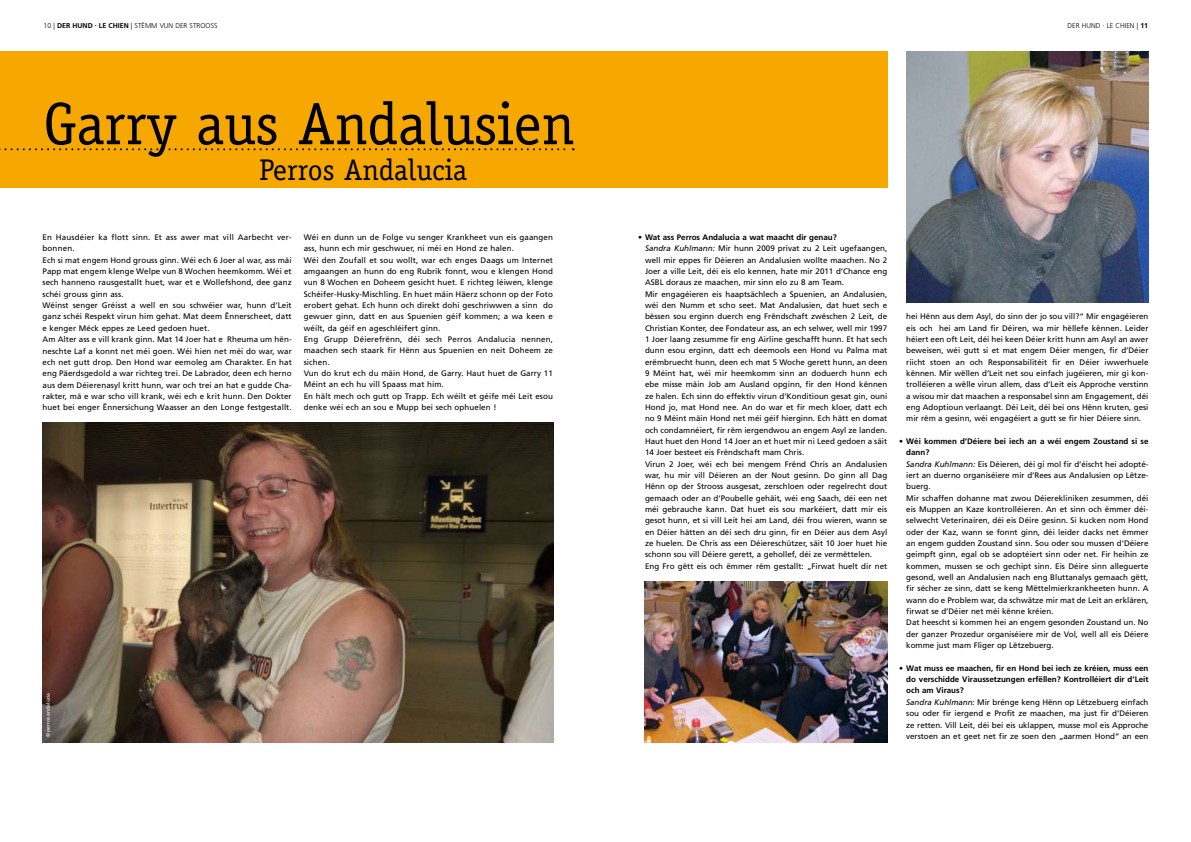
<style>
.page{position:relative;width:1191px;height:842px;background:#fff}
.page>*{position:absolute;margin:0;border:0;box-sizing:border-box;transform-origin:0 0}
.t1{font:60px "Officina Serif";color:#000}
.t2{font:30px "Officina Serif";color:#000}
.t3{font:8px/11.3px "Frutiger";color:#000}
.t4{font:300 7px "Frutiger";color:#000}
.t5{font:5px "Frutiger";color:#fff}
.s1{font-weight:700}
.s2{font-style:italic}
</style>
<div class="page">
<div style="left:0;top:51px;width:887px;height:137px;background:#f6a800"></div>
<svg style="left:0;top:148px;width:574px;height:2px"></svg>
<img style="left:43px;top:422px;width:510px;height:321px">
<img style="left:906px;top:51px;width:242px;height:252px">
<img style="left:644px;top:581px;width:243px;height:162px">
<p class="t4" style="left:44px;top:22px;width:172px">10 | <span class="s1">der hund </span><sup>.</sup> <span class="s1">Le chien</span> | STËMM VUN DER STROOSS</p>
<p class="t4" style="left:1067px;top:22px;width:82px">DER HUND . LE CHIEN | <span class="s1">11</span></p>
<h1 class="t1" style="left:43px;top:89px;width:533px">Garry aus Andalusien</h1>
<h2 class="t2" style="left:259px;top:153px;width:209px">Perros Andalucia</h2>
<p class="t3" style="left:43px;top:232px;width:251px">En Hausdéier ka flott sinn. Et ass awer mat vill Aarbecht ver&shy;bonnen.<br>Ech si mat engem Hond grouss ginn. Wéi ech 6 Joer al war, ass mäi Papp mat engem klenge Welpe vun 8 Wochen heemkomm. Wéi et sech hanneno rausgestallt huet, war et e Wollefshond, dee ganz schéi grouss ginn ass.<br>Wéinst senger Gréisst a well en sou schwéier war, hunn d‘Leit ganz schéi Respekt virun him gehat. Mat deem Ënnerscheet, datt e kenger Méck eppes ze Leed gedoen huet.<br>Am Alter ass e vill krank ginn. Mat 14 Joer hat e Rheuma um hën&shy;neschte Laf a konnt net méi goen. Wéi hien net méi do war, war ech net gutt drop. Den Hond war eemoleg am Charakter. En hat eng Päerdsgedold a war richteg trei. De Labrador, deen ech herno aus dem Déierenasyl kritt hunn, war och trei an hat e gudde Cha&shy;rakter, mä e war scho vill krank, wéi ech e krit hunn. Den Dokter huet bei enger Ënnersichung Waasser an den Longe festgestallt.</p>
<p class="t3" style="left:304px;top:232px;width:251px">Wéi en dunn un de Folge vu senger Krankheet vun eis gaangen ass, hunn ech mir geschwuer, ni méi en Hond ze halen.<br>Wéi den Zoufall et sou wollt, war ech enges Daags um Internet amgaangen an hunn do eng Rubrik fonnt, wou e klengen Hond vun 8 Wochen en Doheem gesicht huet. E richteg léiwen, klenge Schéifer-Husky-Mischling. En huet mäin Häerz schonn op der Foto erobert gehat. Ech hunn och direkt dohi geschriwwen a sinn do gewuer ginn, datt en aus Spuenien géif kommen; a wa keen e wéilt, da géif en ageschléifert ginn.<br>Eng Grupp Déierefrënn, déi sech Perros Andalucia nennen, maachen sech staark fir Hënn aus Spuenien en neit Doheem ze sichen.<br>Vun do krut ech du mäin Hond, de Garry. Haut huet de Garry 11<br>Méint an ech hu vill Spaass mat him.<br>En hält mech och gutt op Trapp. Ech wéilt et géife méi Leit esou denke wéi ech an sou e Mupp bei sech ophuelen !</p>
<p class="t3" style="left:645px;top:232px;width:244px;text-indent:-7px"><span class="s1">• Wat ass Perros Andalucia a wat maacht dir genau?<br></span><span class="s2">Sandra Kuhlmann:</span> Mir hunn 2009 privat zu 2 Leit ugefaangen, well mir eppes fir Déieren an Andalusien wollte maachen. No 2<br>Joer a ville Leit, déi eis elo kennen, hate mir 2011 d‘Chance eng ASBL doraus ze maachen, mir sinn elo zu 8 am Team.<br>Mir engagéieren eis haaptsächlech a Spuenien, an Andalusien, wéi den Numm et scho seet. Mat Andalusien, dat huet sech e bëssen sou erginn duerch eng Frëndschaft zwëschen 2 Leit, de Christian Konter, dee Fondateur ass, an ech selwer, well mir 1997<br>1 Joer laang zesumme fir eng Airline geschafft hunn. Et hat sech dunn esou erginn, datt ech deemools een Hond vu Palma mat erëmbruecht hunn, deen ech mat 5 Woche gerett hunn, an deen 9 Méint hat, wéi mir heemkomm sinn an doduerch hunn ech ebe misse mäin Job am Ausland opginn, fir den Hond kënnen ze halen. Ech sinn do effektiv virun d‘Konditioun gesat gin, ouni Hond jo, mat Hond nee. An do war et fir mech kloer, datt ech no 9 Méint mäin Hond net méi géif hierginn. Ech hätt en domat och condamnéiert, fir rëm iergendwou an engem Asyl ze landen.<br>Haut huet den Hond 14 Joer an et huet mir ni Leed gedoen a säit 14 Joer besteet eis Frëndschaft mam Chris.<br>Virun 2 Joer, wéi ech bei mengem Frënd Chris an Andalusien war, hu mir vill Déieren an der Nout gesinn. Do ginn all Dag Hënn op der Strooss ausgesat, zerschloen oder regelrecht dout gemaach oder an d‘Poubelle gehäit, wéi eng Saach, déi een net méi gebrauche kann. Dat huet eis sou markéiert, datt mir eis gesot hunn, et si vill Leit hei am Land, déi frou wieren, wann se en Déier hätten an déi sech dru ginn, fir en Déier aus dem Asyl ze huelen. De Chris ass een Déiereschützer, säit 10 Joer huet hie schonn sou vill Déiere gerett, a gehollef, déi ze vermëttelen.<br>Eng Fro gëtt eis och ëmmer rëm gestallt: „Firwat huelt dir net</p>
<p class="t5" style="left:45px;top:737px;width:46px;rotate:-90deg">© perros andalucía</p>
<p class="t3" style="left:906px;top:311px;width:244px;text-align:justify">hei Hënn aus dem Asyl, do sinn der jo sou vill?“ Mir engagéieren eis och hei am Land fir Déiren, wa mir hëllefe kënnen. Leider héiert een oft Leit, déi hei keen Déier kritt hunn am Asyl an awer beweisen, wéi gutt si et mat engem Déier mengen, fir d‘Déier riicht stoen an och Responsabilitéit fir en Déier iwwerhuele kënnen. Mir wëllen d’Leit net sou einfach jugéieren, mir gi kon&shy;trolléieren a wëlle virun allem, dass d‘Leit eis Approche verstinn a wisou mir dat maachen a responsabel sinn am Engagement, déi eng Adoptioun verlaangt. Déi Leit, déi bei ons Hënn kruten, gesi mir rëm a gesinn, wéi engagéiert a gutt se fir hier Déiere sinn.</p>
<p class="t3" style="left:906px;top:436px;width:244px;text-indent:-7px"><span class="s1">• Wéi kommen d‘Déiere bei iech an a wéi engem Zoustand si se dann?<br></span><span class="s2">Sandra Kuhlmann:</span> Eis Déieren, déi gi mol fir d‘éischt hei adopté&shy;iert an duerno organiséiere mir d‘Rees aus Andalusien op Lëtze&shy;buerg.<br>Mir schaffen dohanne mat zwou Déierekliniken zesummen, déi eis Muppen an Kaze kontrolléieren. An et sinn och ëmmer déi&shy;selwecht Veterinairen, déi eis Déire gesinn. Si kucken nom Hond oder der Kaz, wann se fonnt ginn, déi leider dacks net ëmmer an engem gudden Zoustand sinn. Sou oder sou mussen d‘Déiere geimpft ginn, egal ob se adoptéiert sinn oder net. Fir heihin ze kommen, mussen se och gechipt sinn. Eis Déire sinn alleguerte gesond, well an Andalusien nach eng Bluttanalys gemaach gëtt, fir sécher ze sinn, datt se keng Mëttelmierkrankheeten hunn. A wann do e Problem war, da schwätze mir mat de Leit an erklären, firwat se d‘Déier net méi kënne kréien.<br>Dat heescht si kommen hei an engem gesonden Zoustand un. No der ganzer Prozedur organiséiere mir de Vol, well all eis Déiere komme just mam Fliger op Lëtzebuerg.</p>
<p class="t3" style="left:906px;top:662px;width:244px;text-indent:-7px"><span class="s1">• Wat muss ee maachen, fir en Hond bei iech ze kréien, muss een do verschidde Viraussetzungen erfëllen? Kontrolléiert dir d‘Leit och am Viraus?<br></span><span class="s2">Sandra Kuhlmann:</span> Mir brénge keng Hënn op Lëtzebuerg einfach sou oder fir iergend e Profit ze maachen, ma just fir d‘Déieren ze retten. Vill Leit, déi bei eis uklappen, musse mol eis Approche</p>
<p class="t3" style="left:906px;top:730px;width:244px">verstoen an et geet net fir ze soen den „aarmen Hond“ an een</p>
</div>
